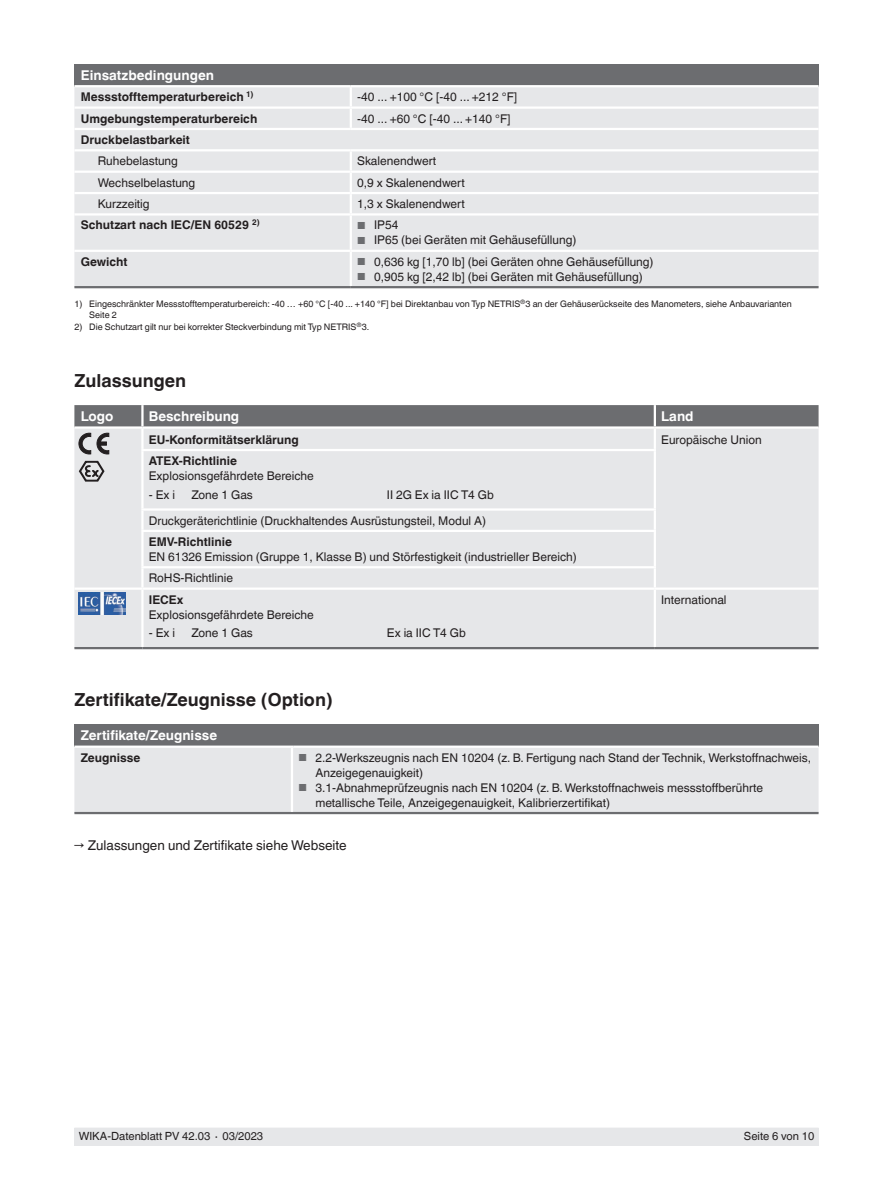
<style>
.page{position:relative;width:893px;height:1188px;background:#fff}
.page>*{position:absolute;margin:0;border:0;box-sizing:border-box;transform-origin:0 0}
.t1{font:700 18px "Helvetica World";color:#231f20}
.t2{font:700 13.5px "Helvetica World";color:#fff}
.t3{font:13.5px "Helvetica World";color:#231f20}
.t4{font:12px/15px "Helvetica World";color:#231f20}
.t5{font:700 12px "Helvetica World";color:#231f20}
.t6{font:11.25px "Helvetica World";color:#231f20}
.t7{font:9px/10.5px "Helvetica World";color:#231f20}
.s1{font-size:10.2px;color:#6c6d70}
</style>
<div class="page">
<div style="left:74px;top:1128px;width:745px;height:17px;background:#e6e7e9"></div>
<div style="left:74px;top:64px;width:745px;height:22px;background:#6c6d70"></div>
<div style="left:74px;top:87px;width:745px;height:199px;background:#e6e7e9"></div>
<hr style="left:74px;top:85px;width:277px;height:2px;background:#fff">
<hr style="left:351px;top:85px;width:468px;height:2px;background:#fff">
<hr style="left:74px;top:106px;width:277px;height:3px;background:#fff">
<hr style="left:351px;top:106px;width:468px;height:3px;background:#fff">
<svg style="left:350px;top:87px;width:2px;height:41px"></svg>
<hr style="left:74px;top:128px;width:277px;height:2px;background:#fff">
<hr style="left:351px;top:128px;width:468px;height:2px;background:#fff">
<hr style="left:74px;top:149px;width:277px;height:2px;background:#fff">
<hr style="left:351px;top:149px;width:468px;height:2px;background:#fff">
<hr style="left:350px;top:151px;width:2px;height:20px;background:#fff">
<hr style="left:74px;top:171px;width:277px;height:2px;background:#fff">
<hr style="left:351px;top:171px;width:468px;height:2px;background:#fff">
<hr style="left:74px;top:192px;width:277px;height:2px;background:#fff">
<hr style="left:351px;top:192px;width:468px;height:2px;background:#fff">
<svg style="left:350px;top:173px;width:2px;height:40px"></svg>
<hr style="left:74px;top:213px;width:277px;height:3px;background:#fff">
<hr style="left:351px;top:213px;width:468px;height:3px;background:#fff">
<hr style="left:350px;top:216px;width:2px;height:34px;background:#fff">
<hr style="left:74px;top:250px;width:277px;height:2px;background:#fff">
<hr style="left:351px;top:250px;width:468px;height:2px;background:#fff">
<hr style="left:350px;top:252px;width:2px;height:34px;background:#fff">
<hr style="left:74px;top:286px;width:277px;height:2px;background:#6c6d70">
<hr style="left:351px;top:286px;width:468px;height:2px;background:#6c6d70">
<div style="left:74px;top:454px;width:745px;height:193px;background:#e6e7e9"></div>
<hr style="left:142px;top:588px;width:513px;height:2px;background:#fff">
<hr style="left:654px;top:590px;width:2px;height:57px;background:#fff">
<hr style="left:141px;top:590px;width:3px;height:57px;background:#fff">
<hr style="left:141px;top:508px;width:515px;height:3px;background:#fff">
<hr style="left:141px;top:530px;width:515px;height:2px;background:#fff">
<hr style="left:141px;top:566px;width:515px;height:2px;background:#fff">
<hr style="left:141px;top:451px;width:3px;height:57px;background:#fff">
<hr style="left:141px;top:511px;width:3px;height:19px;background:#fff">
<hr style="left:141px;top:532px;width:3px;height:34px;background:#fff">
<hr style="left:141px;top:568px;width:3px;height:20px;background:#fff">
<hr style="left:74px;top:588px;width:68px;height:2px;background:#fff">
<hr style="left:654px;top:451px;width:2px;height:57px;background:#fff">
<svg style="left:654px;top:511px;width:2px;height:19px"></svg>
<hr style="left:654px;top:532px;width:2px;height:34px;background:#fff">
<hr style="left:654px;top:568px;width:2px;height:20px;background:#fff">
<hr style="left:655px;top:588px;width:164px;height:2px;background:#fff">
<hr style="left:74px;top:647px;width:68px;height:2px;background:#6c6d70">
<hr style="left:142px;top:647px;width:513px;height:2px;background:#6c6d70">
<hr style="left:655px;top:647px;width:164px;height:2px;background:#6c6d70">
<div style="left:74px;top:724px;width:745px;height:23px;background:#6c6d70"></div>
<div style="left:74px;top:748px;width:745px;height:64px;background:#e6e7e9"></div>
<hr style="left:74px;top:812px;width:218px;height:2px;background:#6c6d70">
<hr style="left:292px;top:812px;width:527px;height:2px;background:#6c6d70">
<hr style="left:74px;top:746px;width:219px;height:2px;background:#fff">
<hr style="left:293px;top:746px;width:526px;height:2px;background:#fff">
<hr style="left:291px;top:748px;width:2px;height:64px;background:#fff">
<svg style="left:74px;top:405px;width:745px;height:49px;background:#b1b2b4"></svg>
<svg style="left:79px;top:461px;width:26px;height:21px"></svg>
<img style="left:79px;top:593px;width:47px;height:21px">
<p class="t2" style="left:81px;top:67px;width:135px">Einsatzbedingungen</p>
<p class="t5" style="left:81px;top:90px;width:174px">Messstofftemperaturbereich <sup>1)</sup></p>
<p class="t4" style="left:357px;top:90px;width:161px">-40 ... +100 °C [-40 ... +212 °F]</p>
<p class="t5" style="left:81px;top:111px;width:178px">Umgebungstemperaturbereich</p>
<p class="t4" style="left:357px;top:111px;width:155px">-40 ... +60 °C [-40 ... +140 °F]</p>
<p class="t5" style="left:81px;top:133px;width:111px">Druckbelastbarkeit</p>
<p class="t4" style="left:98px;top:154px;width:82px">Ruhebelastung</p>
<p class="t4" style="left:357px;top:154px;width:80px">Skalenendwert</p>
<p class="t4" style="left:98px;top:175px;width:99px">Wechselbelastung</p>
<p class="t4" style="left:357px;top:175px;width:109px">0,9 x Skalenendwert</p>
<p class="t4" style="left:98px;top:196px;width:53px">Kurzzeitig</p>
<p class="t4" style="left:357px;top:196px;width:109px">1,3 x Skalenendwert</p>
<p class="t5" style="left:81px;top:218px;width:180px">Schutzart nach IEC/EN 60529 <sup>2)</sup></p>
<p class="t4" style="left:357px;top:218px;width:43px"><span class="s1">■</span> IP54</p>
<p class="t4" style="left:357px;top:233px;width:221px"><span class="s1">■</span> IP65 (bei Geräten mit Gehäusefüllung)</p>
<p class="t5" style="left:81px;top:255px;width:48px">Gewicht</p>
<p class="t4" style="left:357px;top:254px;width:298px"><span class="s1">■</span> 0,636 kg [1,70 lb] (bei Geräten ohne Gehäusefüllung)</p>
<p class="t4" style="left:357px;top:269px;width:287px"><span class="s1">■</span> 0,905 kg [2,42 lb] (bei Geräten mit Gehäusefüllung)</p>
<p class="t7" style="left:89px;top:299px;width:704px;text-indent:-15px">1) Eingeschränkter Messstofftemperaturbereich: -40 … +60 °C [-40 ... +140 °F] bei Direktanbau von Typ NETRIS<sup>®</sup>3 an der Gehäuserückseite des Manometers, siehe Anbauvarianten<br>Seite 2</p>
<p class="t7" style="left:74px;top:322px;width:296px">2) Die Schutzart gilt nur bei korrekter Steckverbindung mit Typ NETRIS<sup>®</sup>3.</p>
<h1 class="t1" style="left:74px;top:370px;width:113px">Zulassungen</h1>
<p class="t2" style="left:81px;top:409px;width:34px">Logo</p>
<p class="t2" style="left:149px;top:409px;width:92px">Beschreibung</p>
<p class="t2" style="left:661px;top:409px;width:34px">Land</p>
<p class="t5" style="left:149px;top:433px;width:152px">EU-Konformitätserklärung</p>
<p class="t4" style="left:661px;top:432px;width:102px">Europäische Union</p>
<p class="t5" style="left:149px;top:454px;width:90px">ATEX-Richtlinie</p>
<p class="t4" style="left:149px;top:468px;width:167px">Explosionsgefährdete Bereiche</p>
<p class="t4" style="left:149px;top:487px;width:28px">- Ex i</p>
<p class="t4" style="left:191px;top:487px;width:63px">Zone 1 Gas</p>
<p class="t4" style="left:149px;top:482px;width:347px;line-height:25.7px;text-indent:238px">II 2G Ex ia IIC T4 Gb<br>Druckgeräterichtlinie (Druckhaltendes Ausrüstungsteil, Modul A)</p>
<p class="t5" style="left:149px;top:535px;width:85px">EMV-Richtlinie</p>
<p class="t4" style="left:149px;top:546px;width:430px;line-height:21.3px">EN 61326 Emission (Gruppe 1, Klasse B) und Störfestigkeit (industrieller Bereich)<br>RoHS-Richtlinie</p>
<p class="t5" style="left:149px;top:592px;width:36px">IECEx</p>
<p class="t4" style="left:149px;top:607px;width:167px">Explosionsgefährdete Bereiche</p>
<p class="t4" style="left:149px;top:626px;width:28px">- Ex i</p>
<p class="t4" style="left:191px;top:626px;width:63px">Zone 1 Gas</p>
<p class="t4" style="left:387px;top:626px;width:81px">Ex ia IIC T4 Gb</p>
<p class="t4" style="left:661px;top:592px;width:67px">International</p>
<h1 class="t1" style="left:74px;top:690px;width:260px">Zertifikate/Zeugnisse (Option)</h1>
<p class="t2" style="left:81px;top:728px;width:138px">Zertifikate/Zeugnisse</p>
<p class="t5" style="left:81px;top:751px;width:61px">Zeugnisse</p>
<p class="t4" style="left:315px;top:750px;width:497px;text-indent:-17px"><span class="s1">■</span> 2.2-Werkszeugnis nach EN 10204 (z. B. Fertigung nach Stand der Technik, Werkstoffnachweis,<br>Anzeigegenauigkeit)</p>
<p class="t4" style="left:315px;top:780px;width:449px;text-indent:-17px"><span class="s1">■</span> 3.1-Abnahmeprüfzeugnis nach EN 10204 (z. B. Werkstoffnachweis messstoffberührte metallische Teile, Anzeigegenauigkeit, Kalibrierzertifikat)</p>
<p class="t3" style="left:74px;top:838px;width:274px">→ Zulassungen und Zertifikate siehe Webseite</p>
<p class="t6" style="left:79px;top:1130px;width:186px">WIKA-Datenblatt PV 42.03 ∙ 03/2023</p>
<p class="t6" style="left:744px;top:1130px;width:72px">Seite 6 von 10</p>
</div>
